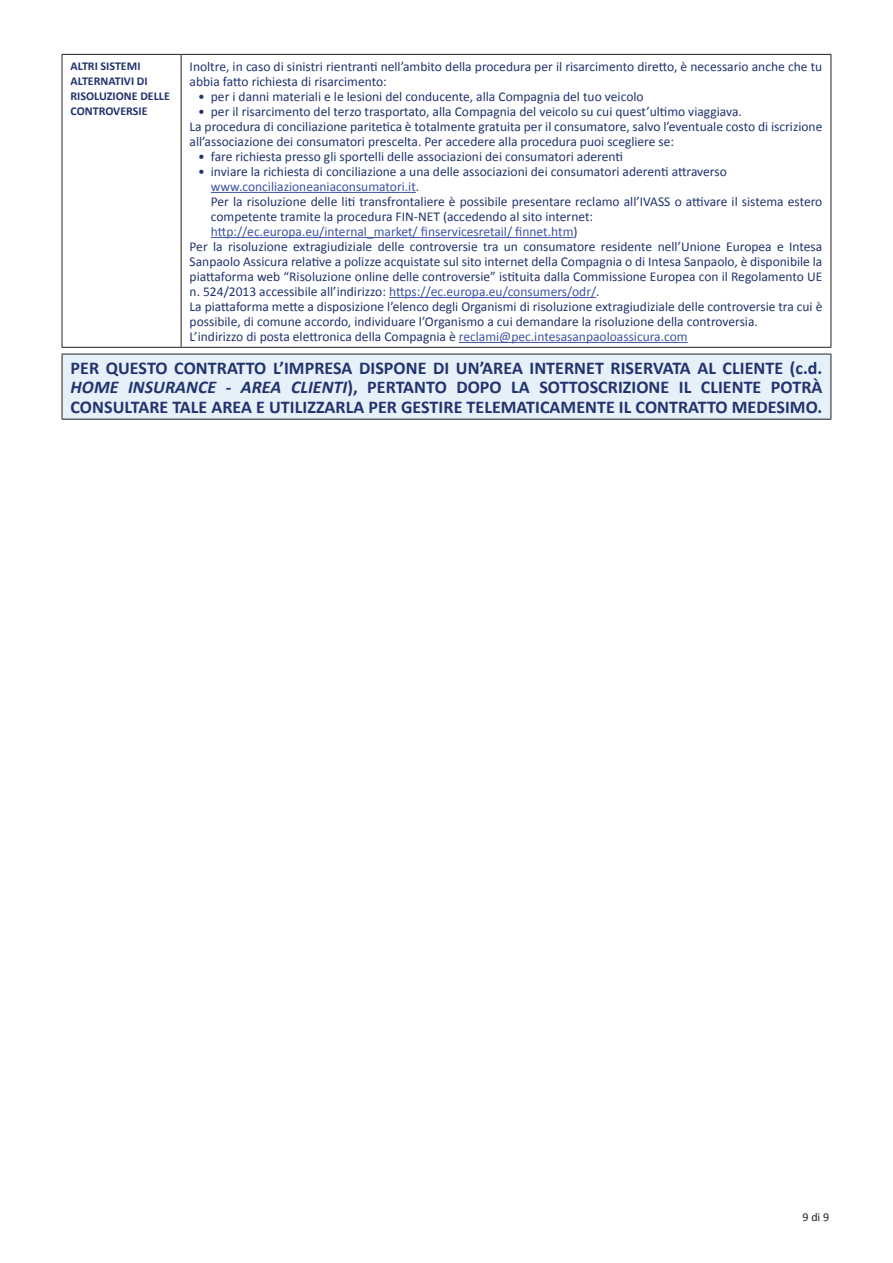
<style>
.page{position:relative;width:893px;height:1263px;background:#fff}
.page>*{position:absolute;margin:0;border:0;box-sizing:border-box;transform-origin:0 0}
.t1{font:700 18px/19.4px "Calibri";letter-spacing:.005em;color:#22336d;text-align:justify}
.t2{font:13.5px/15px "Calibri";color:#22336d}
.t3{font:13.5px "Calibri";color:#3d54a4}
.t4{font:700 12px/15px "Calibri";color:#22336d}
.t5{font:12px "Calibri";color:#231f20}
.s1{color:#22336d}
.s2{color:#3d54a4}
.s3{font-style:italic}
</style>
<div class="page">
<hr style="left:62px;top:54px;width:119px;height:1px;background:#231f20">
<hr style="left:181px;top:54px;width:650px;height:1px;background:#231f20">
<hr style="left:62px;top:347px;width:119px;height:1px;background:#231f20">
<hr style="left:181px;top:347px;width:650px;height:1px;background:#231f20">
<hr style="left:62px;top:55px;width:1px;height:292px;background:#231f20">
<hr style="left:181px;top:55px;width:1px;height:292px;background:#231f20">
<hr style="left:831px;top:55px;width:1px;height:292px;background:#231f20">
<hr style="left:211px;top:192px;width:205px;height:1px;background:#3d54a4">
<hr style="left:211px;top:237px;width:362px;height:1px;background:#3d54a4">
<hr style="left:389px;top:297px;width:207px;height:1px;background:#3d54a4">
<hr style="left:459px;top:342px;width:229px;height:1px;background:#3d54a4">
<div style="left:62px;top:354px;width:769px;height:65px;background:#e5f0f9"></div>
<hr style="left:62px;top:419px;width:769px;height:1px;background:#231f20">
<hr style="left:62px;top:354px;width:769px;height:1px;background:#231f20">
<hr style="left:62px;top:354px;width:1px;height:65px;background:#231f20">
<hr style="left:831px;top:354px;width:1px;height:65px;background:#231f20">
<p class="t4" style="left:71px;top:58px;width:101px">ALTRI SISTEMI<br>ALTERNATIVI DI<br>RISOLUZIONE DELLE<br>CONTROVERSIE</p>
<p class="t2" style="left:190px;top:59px;width:634px">Inoltre, in caso di sinistri rientranti nell’ambito della procedura per il risarcimento diretto, è necessario anche che tu abbia fatto richiesta di risarcimento:</p>
<p class="t2" style="left:198px;top:89px;width:447px">• per i danni materiali e le lesioni del conducente, alla Compagnia del tuo veicolo</p>
<p class="t2" style="left:190px;top:104px;width:634px;text-indent:9px">• per il risarcimento del terzo trasportato, alla Compagnia del veicolo su cui quest’ultimo viaggiava.<br>La procedura di conciliazione paritetica è totalmente gratuita per il consumatore, salvo l’eventuale costo di iscrizione all’associazione dei consumatori prescelta. Per accedere alla procedura puoi scegliere se:</p>
<p class="t2" style="left:198px;top:149px;width:426px">• fare richiesta presso gli sportelli delle associazioni dei consumatori aderenti</p>
<p class="t2" style="left:198px;top:164px;width:530px">• inviare la richiesta di conciliazione a una delle associazioni dei consumatori aderenti attraverso</p>
<p class="t3" style="left:211px;top:178px;width:210px">www.conciliazioneaniaconsumatori.it<span class="s1">.</span></p>
<p class="t2" style="left:211px;top:194px;width:613px">Per la risoluzione delle liti transfrontaliere è possibile presentare reclamo all’IVASS o attivare il sistema estero</p>
<p class="t2" style="left:211px;top:209px;width:384px">competente tramite la procedura FIN-NET (accedendo al sito internet:</p>
<p class="t3" style="left:211px;top:223px;width:368px">http://ec.europa.eu/internal_market/ finservicesretail/ finnet.htm<span class="s1">)</span></p>
<p class="t2" style="left:190px;top:239px;width:634px">Per la risoluzione extragiudiziale delle controversie tra un consumatore residente nell’Unione Europea e Intesa</p>
<p class="t2" style="left:190px;top:254px;width:634px">Sanpaolo Assicura relative a polizze acquistate sul sito internet della Compagnia o di Intesa Sanpaolo, è disponibile la</p>
<p class="t2" style="left:190px;top:269px;width:634px">piattaforma web “Risoluzione online delle controversie” istituita dalla Commissione Europea con il Regolamento UE</p>
<p class="t2" style="left:190px;top:284px;width:412px">n. 524/2013 accessibile all’indirizzo: <span class="s2">https://ec.europa.eu/consumers/odr/</span>.</p>
<p class="t2" style="left:190px;top:299px;width:634px">La piattaforma mette a disposizione l’elenco degli Organismi di risoluzione extragiudiziale delle controversie tra cui è</p>
<p class="t2" style="left:190px;top:314px;width:570px">possibile, di comune accordo, individuare l’Organismo a cui demandare la risoluzione della controversia.</p>
<p class="t2" style="left:190px;top:329px;width:500px">L’indirizzo di posta elettronica della Compagnia è <span class="s2">reclami@pec.intesasanpaoloassicura.com</span></p>
<p class="t1" style="left:71px;top:358px;width:753px">PER QUESTO CONTRATTO L’IMPRESA DISPONE DI UN’AREA INTERNET RISERVATA AL CLIENTE (c.d.<br><span class="s3">HOME INSURANCE - AREA CLIENTI</span>), PERTANTO DOPO LA SOTTOSCRIZIONE IL CLIENTE POTRÀ CONSULTARE TALE AREA E UTILIZZARLA PER GESTIRE TELEMATICAMENTE IL CONTRATTO MEDESIMO.</p>
<p class="t5" style="left:802px;top:1209px;width:28px">9 di 9</p>
</div>
